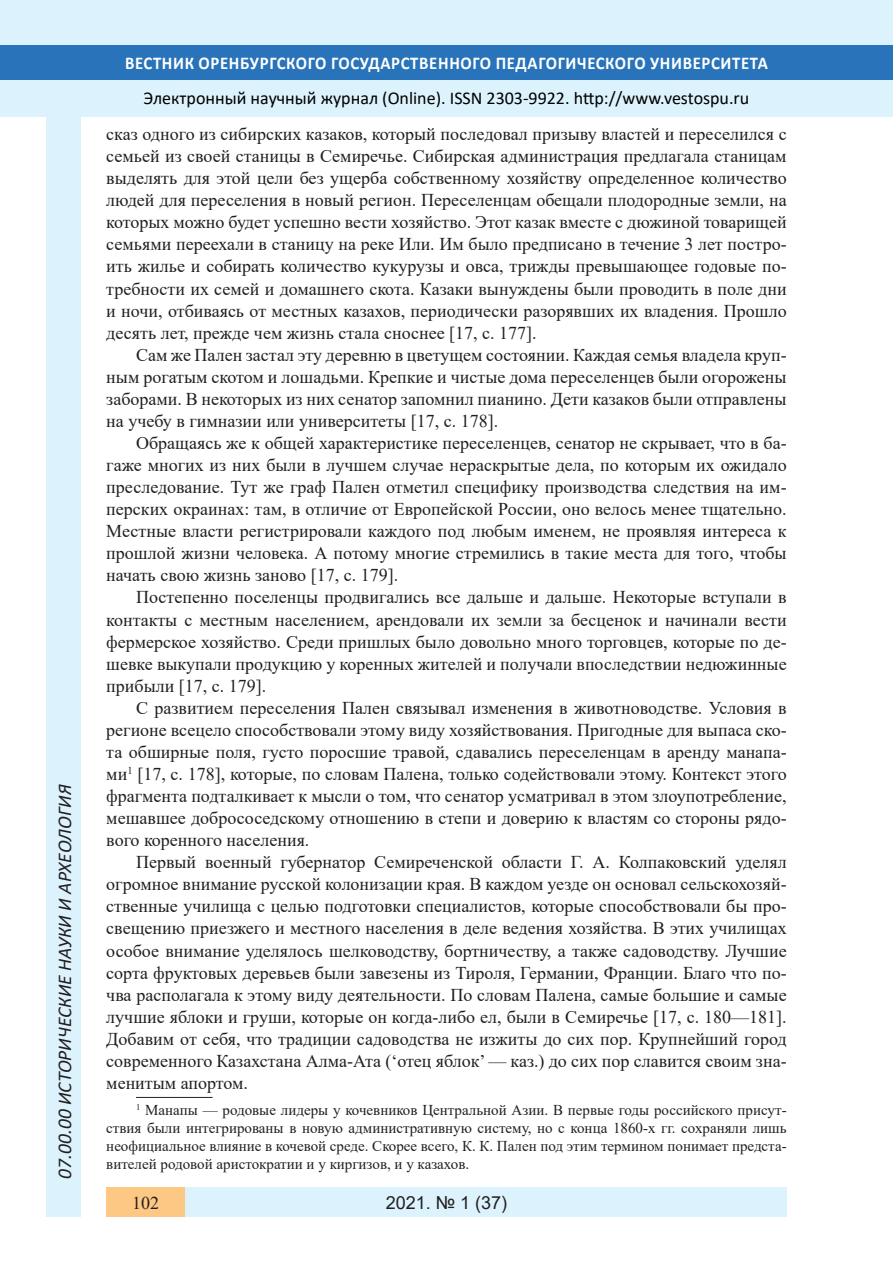
<style>
.page{position:relative;width:893px;height:1263px;background:#fff}
.page>*{position:absolute;margin:0;border:0;box-sizing:border-box;transform-origin:0 0}
.t1{font:italic 19.5px "Calibri";color:#231f20}
.Стиль2{font:18px/22px "Times New Roman";color:#231f20;text-align:justify}
.t2{font:18px "Calibri";color:#000}
.t3{font:700 18px "Calibri";letter-spacing:.04em;color:#fff;scale:.93 1}
.t4{font:18px "Arial";color:#231f20}
.t5{font:700 18px "Book Antiqua";color:#231f20}
.литература{font:15px/18px "Times New Roman";color:#231f20;text-align:justify}
</style>
<div class="page">
<div style="left:0;top:0;width:893px;height:116px;background:#dcf2fc"></div>
<div style="left:0;top:45px;width:893px;height:34px;background:#2873ba"></div>
<div style="left:106px;top:1188px;width:681px;height:29px;background:#dcf2fc"></div>
<div style="left:106px;top:1188px;width:79px;height:29px;background:#fdc784"></div>
<div style="left:47px;top:116px;width:34px;height:1101px;background:#dcf2fc"></div>
<hr style="left:136px;top:1097px;width:77px;height:1px;background:#231f20">
<p class="t1" style="left:51px;top:1179px;width:395px;rotate:-90deg">07.00.00 ИСТОРИЧЕСКИЕ НАУКИ И АРХЕОЛОГИЯ</p>
<p class="t1" style="left:51px;top:1105px;width:206px;rotate:-90deg">БИОЛОГИЧЕСКИЕ НАУКИ</p>
<p class="t1" style="left:51px;top:1169px;width:11px;rotate:-90deg">3</p>
<p class="t3" style="left:125px;top:50px;width:693px">ВЕСТНИК ОРЕНБУРГСКОГО ГОСУДАРСТВЕННОГО ПЕДАГОГИЧЕСКОГО УНИВЕРСИТЕТА</p>
<p class="t2" style="left:144px;top:85px;width:607px">Электронный научный журнал (Online). ISSN 2303-9922. http://www.vestospu.ru</p>
<p class="t2" style="left:583px;top:85px;width:13px">t</p>
<p class="t2" style="left:583px;top:85px;width:13px">t</p>
<p class="Стиль2" style="left:106px;top:122px;width:682px">сказ одного из сибирских казаков, который последовал призыву властей и переселился с семьей из своей станицы в Семиречье. Сибирская администрация предлагала станицам выделять для этой цели без ущерба собственному хозяйству определенное количество людей для переселения в новый регион. Переселенцам обещали плодородные земли, на которых можно будет успешно вести хозяйство. Этот казак вместе с дюжиной товарищей семьями переехали в станицу на реке Или. Им было предписано в течение 3 лет постро&shy;ить жилье и собирать количество кукурузы и овса, трижды превышающее годовые по&shy;требности их семей и домашнего скота. Казаки вынуждены были проводить в поле дни и ночи, отбиваясь от местных казахов, периодически разорявших их владения. Прошло десять лет, прежде чем жизнь стала сноснее [17, с. 177].</p>
<p class="Стиль2" style="left:106px;top:343px;width:682px;text-indent:30px">Сам же Пален застал эту деревню в цветущем состоянии. Каждая семья владела круп&shy;ным рогатым скотом и лошадьми. Крепкие и чистые дома переселенцев были огорожены заборами. В некоторых из них сенатор запомнил пианино. Дети казаков были отправлены на учебу в гимназии или университеты [17, с. 178].</p>
<p class="Стиль2" style="left:106px;top:431px;width:682px;text-indent:30px">Обращаясь же к общей характеристике переселенцев, сенатор не скрывает, что в ба&shy;гаже многих из них были в лучшем случае нераскрытые дела, по которым их ожидало преследование. Тут же граф Пален отметил специфику производства следствия на им&shy;перских окраинах: там, в отличие от Европейской России, оно велось менее тщательно.<br>Местные власти регистрировали каждого под любым именем, не проявляя интереса к прошлой жизни человека. А потому многие стремились в такие места для того, чтобы начать свою жизнь заново [17, с. 179].</p>
<p class="Стиль2" style="left:106px;top:586px;width:682px;text-indent:30px">Постепенно поселенцы продвигались все дальше и дальше. Некоторые вступали в контакты с местным населением, арендовали их земли за бесценок и начинали вести фермерское хозяйство. Среди пришлых было довольно много торговцев, которые по де&shy;шевке выкупали продукцию у коренных жителей и получали впоследствии недюжинные прибыли [17, с. 179].</p>
<p class="Стиль2" style="left:106px;top:696px;width:682px;text-indent:30px">С развитием переселения Пален связывал изменения в животноводстве. Условия в регионе всецело способствовали этому виду хозяйствования. Пригодные для выпаса ско&shy;та обширные поля, густо поросшие травой, сдавались переселенцам в аренду манапа&shy;ми<sup>1</sup> [17, с. 178], которые, по словам Палена, только содействовали этому. Контекст этого фрагмента подталкивает к мысли о том, что сенатор усматривал в этом злоупотребление, мешавшее добрососедскому отношению в степи и доверию к властям со стороны рядо&shy;вого коренного населения.</p>
<p class="Стиль2" style="left:106px;top:851px;width:682px;text-indent:30px">Первый военный губернатор Семиреченской области Г. А. Колпаковский уделял огромное внимание русской колонизации края. В каждом уезде он основал сельскохозяй&shy;ственные училища с целью подготовки специалистов, которые способствовали бы про&shy;свещению приезжего и местного населения в деле ведения хозяйства. В этих училищах особое внимание уделялось шелководству, бортничеству, а также садоводству. Лучшие сорта фруктовых деревьев были завезены из Тироля, Германии, Франции. Благо что по&shy;чва располагала к этому виду деятельности. По словам Палена, самые большие и самые лучшие яблоки и груши, которые он когда-либо ел, были в Семиречье [17, с. 180—181].<br>Добавим от себя, что традиции садоводства не изжиты до сих пор. Крупнейший город современного Казахстана Алма-Ата (‘отец яблок’ — каз.) до сих пор славится своим зна&shy;менитым апортом.</p>
<p class="литература" style="left:106px;top:1101px;width:682px;text-indent:30px"><sup>1</sup> Манапы — родовые лидеры у кочевников Центральной Азии. В первые годы российского присут&shy;ствия были интегрированы в новую административную систему, но с конца 1860-х гг. сохраняли лишь неофициальное влияние в кочевой среде. Скорее всего, К. К. Пален под этим термином понимает предста&shy;вителей родовой аристократии и у киргизов, и у казахов.</p>
<p class="t5" style="left:390px;top:1190px;width:37px">2018</p>
<p class="t5" style="left:479px;top:1190px;width:25px">25)</p>
<p class="t4" style="left:386px;top:1190px;width:123px">2021. № 1 (37)</p>
<p class="Стиль2" style="left:132px;top:1191px;width:28px">102</p>
<p class="t5" style="left:460px;top:1190px;width:39px">2 6</p>
</div>
